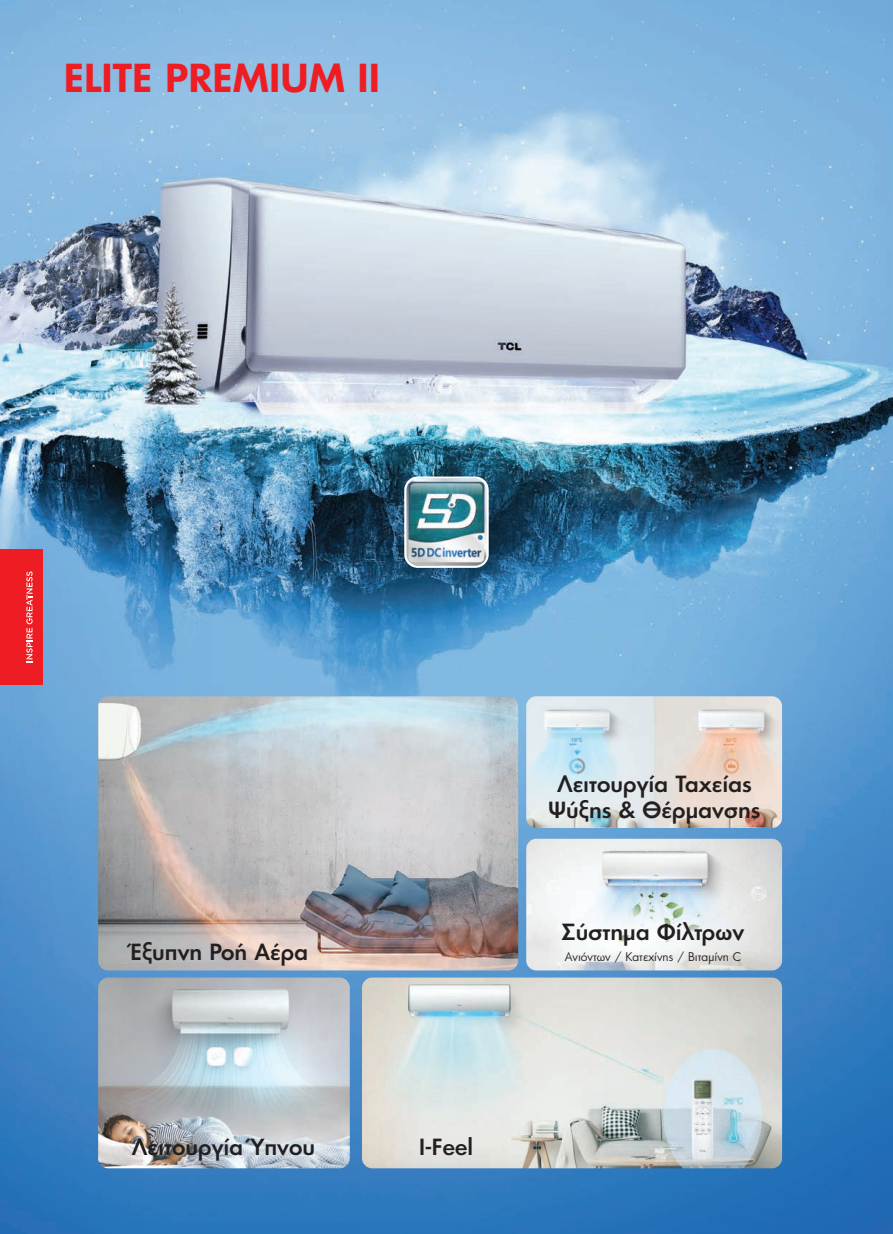
<style>
.page{position:relative;width:893px;height:1234px;background:#fff}
.page>*{position:absolute;margin:0;border:0;box-sizing:border-box;transform-origin:0 0}
.t1{font:600 37.5px "PF Futura Neu";color:#ee1d23}
.t2{font:500 21.6px/26px "PF Futura Neu";color:#231f20;text-align:center}
.t3{font:11.7px "PF Futura Neu";color:#231f20}
</style>
<div class="page">
<img style="left:0;top:0;width:893px;height:1233px">
<img style="left:526px;top:838px;width:256px;height:132px">
<img style="left:406px;top:478px;width:81px;height:87px">
<div style="left:404px;top:476px;width:85px;height:91px;border:2px solid #fff;border-radius:12px"></div>
<img style="left:98px;top:696px;width:420px;height:274px">
<img style="left:526px;top:696px;width:256px;height:131px">
<img style="left:98px;top:977px;width:252px;height:190px">
<img style="left:362px;top:977px;width:420px;height:190px">
<div style="left:0;top:549px;width:43px;height:135px;background:#ee1d23"></div>
<svg style="left:26px;top:571px;width:7px;height:91px"></svg>
<p class="t1" style="left:64px;top:53px;width:318px">ELITE PREMIUM II</p>
<p class="t2" style="left:548px;top:770px;width:214px">Λειτουργία Ταχείας<br>Ψύξης &amp; Θέρμανσης</p>
<p class="t2" style="left:562px;top:918px;width:184px">Σύστημα Φίλτρων</p>
<p class="t2" style="left:131px;top:938px;width:179px">Έξυπνη Ροή Αέρα</p>
<p class="t3" style="left:565px;top:948px;width:178px">Ανιόντων / Κατεχίνης / Βιταμίνη C</p>
<p class="t2" style="left:132px;top:1132px;width:185px">Λειτουργία Ύπνου</p>
<p class="t2" style="left:419px;top:1133px;width:55px">I-Feel</p>
</div>
